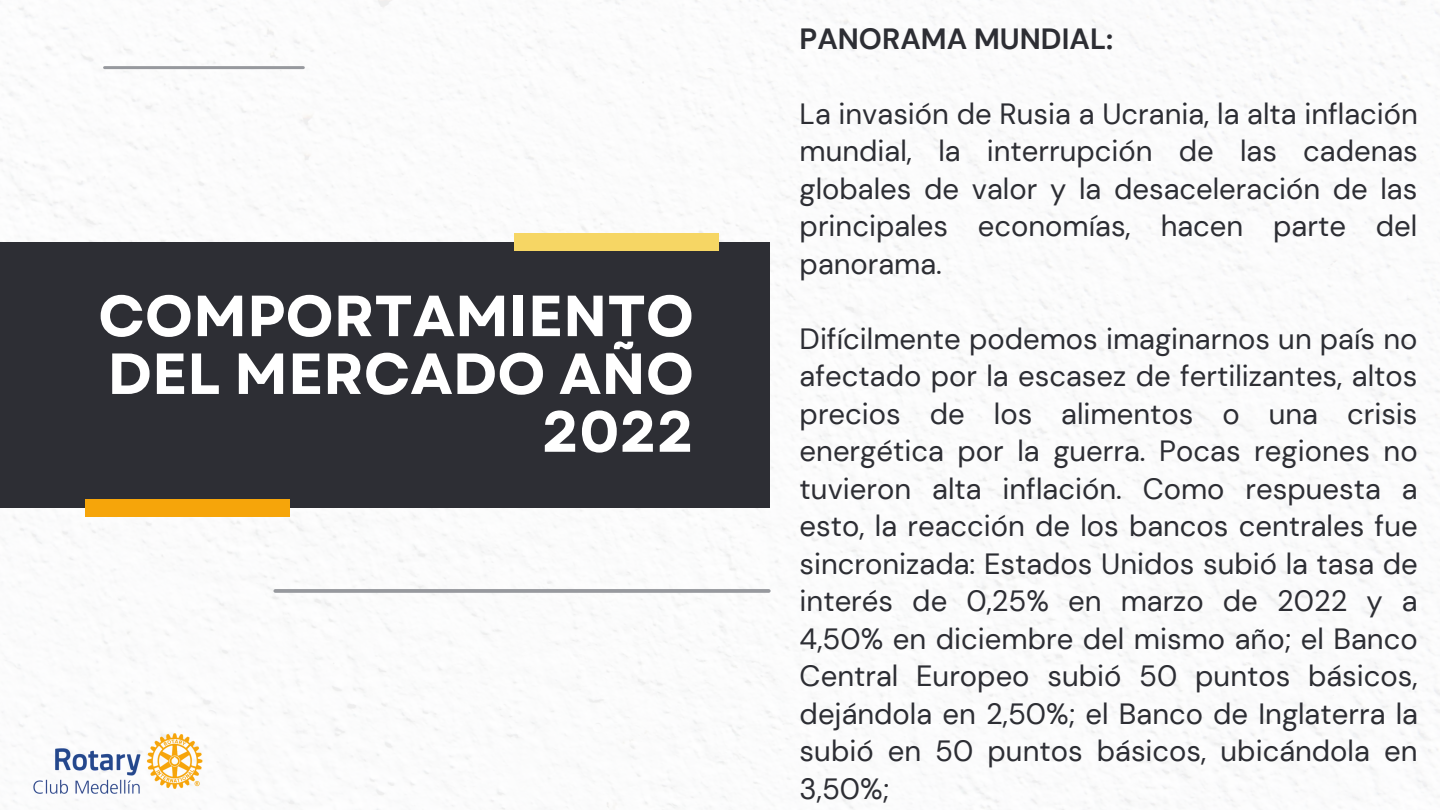
<style>
.page{position:relative;width:1440px;height:810px;background:#fff}
.page>*{position:absolute;margin:0;border:0;box-sizing:border-box;transform-origin:0 0}
.t1{font:700 57.8px/57.8px "Garet";color:#fff;text-align:right}
.t2{font:29.2px/37.5px "DM Sans";color:#2d2e34;text-align:justify}
.t3{font:700 29.2px "DM Sans";color:#2d2e34}
</style>
<div class="page">
<img style="left:0;top:0;width:1440px;height:810px">
<svg style="left:275px;top:589px;width:494px;height:4px;background:#9c9ea3"></svg>
<hr style="left:105px;top:66px;width:198px;height:3px;background:#97999e">
<div style="left:0;top:242px;width:770px;height:265px;background:#2d2e34"></div>
<div style="left:85px;top:499px;width:204px;height:17px;background:#f6a50a"></div>
<div style="left:514px;top:233px;width:204px;height:17px;background:#f6d664"></div>
<img style="left:1px;top:721px;width:210px;height:86px">
<h1 class="t1" style="left:98px;top:287px;width:597px">COMPORTAMIENTO<br>DEL MERCADO AÑO<br>2022</h1>
<p class="t3" style="left:800px;top:20px;width:315px">PANORAMA MUNDIAL:</p>
<p class="t2" style="left:800px;top:95px;width:620px">La invasión de Rusia a Ucrania, la alta inflación mundial, la interrupción de las cadenas globales de valor y la desaceleración de las principales economías, hacen parte del panorama.</p>
<p class="t2" style="left:800px;top:320px;width:620px">Difícilmente podemos imaginarnos un país no afectado por la escasez de fertilizantes, altos precios de los alimentos o una crisis energética por la guerra. Pocas regiones no tuvieron alta inflación. Como respuesta a esto, la reacción de los bancos centrales fue sincronizada: Estados Unidos subió la tasa de interés de 0,25% en marzo de 2022 y a 4,50% en diciembre del mismo año; el Banco Central Europeo subió 50 puntos básicos, dejándola en 2,50%; el Banco de Inglaterra la subió en 50 puntos básicos, ubicándola en 3,50%;</p>
</div>
